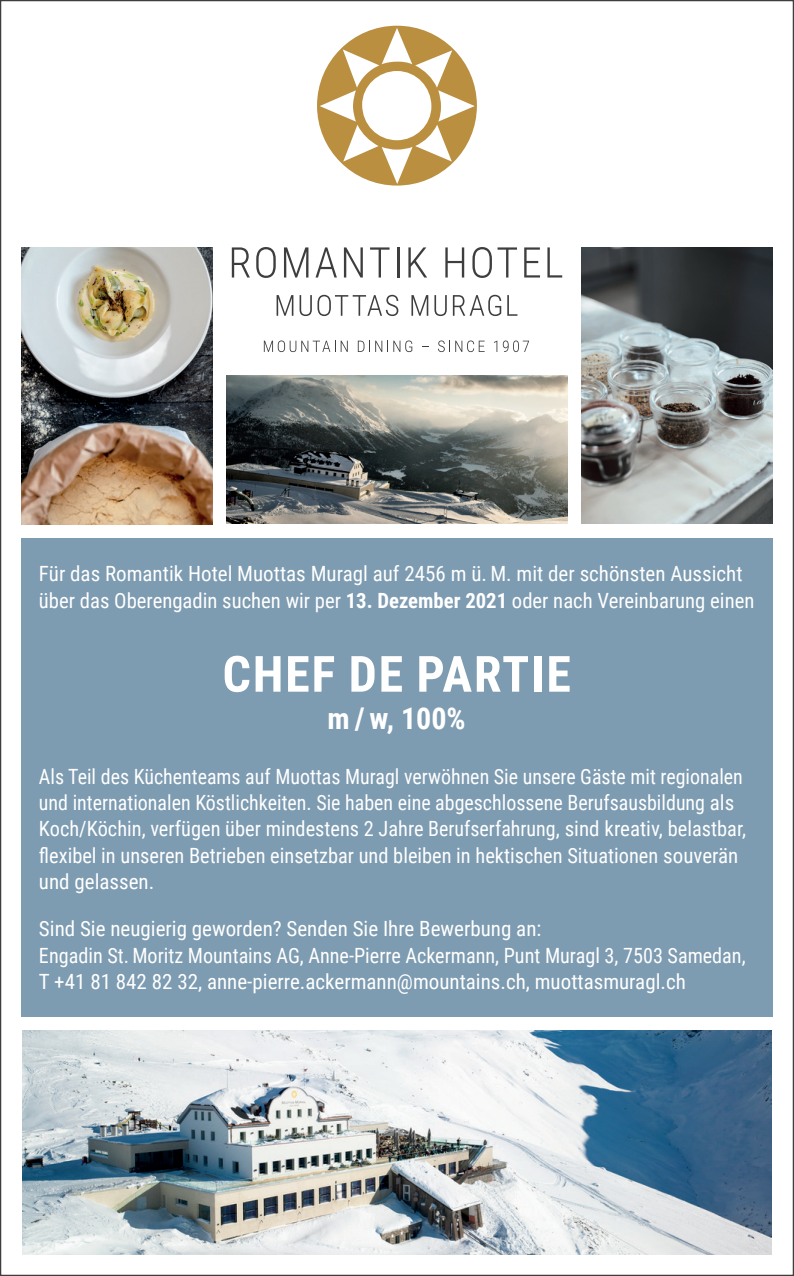
<style>
.page{position:relative;width:794px;height:1276px;background:#fff}
.page>*{position:absolute;margin:0;border:0;box-sizing:border-box;transform-origin:0 0}
.t1{font:700 50px "Roboto Condensed";letter-spacing:.035em;color:#fff}
.t2{font:700 30px "Roboto Condensed";color:#fff}
.t3{font:21px/26.2px "Roboto Condensed";color:#fff}
.t4{font:21px/26.2px "Roboto Condensed";color:#fff;scale:.95 1}
.s1{font-weight:700}
</style>
<div class="page">
<img style="left:227px;top:376px;width:340px;height:148px">
<img style="left:581px;top:247px;width:191px;height:277px">
<img style="left:22px;top:1030px;width:749px;height:224px">
<div style="left:21px;top:538px;width:751px;height:478px;background:#7d9bb1"></div>
<img style="left:21px;top:247px;width:192px;height:277px">
<svg style="left:232px;top:247px;width:18px;height:30px"></svg>
<svg style="left:256px;top:247px;width:20px;height:31px"></svg>
<svg style="left:284px;top:247px;width:24px;height:30px"></svg>
<svg style="left:315px;top:247px;width:22px;height:30px"></svg>
<svg style="left:344px;top:247px;width:19px;height:30px"></svg>
<svg style="left:370px;top:247px;width:19px;height:30px"></svg>
<hr style="left:397px;top:247px;width:2px;height:30px;background:#3e3e3f">
<svg style="left:408px;top:247px;width:19px;height:30px"></svg>
<svg style="left:445px;top:247px;width:19px;height:30px"></svg>
<svg style="left:472px;top:247px;width:45px;height:31px"></svg>
<svg style="left:524px;top:247px;width:16px;height:30px"></svg>
<svg style="left:547px;top:247px;width:15px;height:30px"></svg>
<svg style="left:276px;top:295px;width:17px;height:21px"></svg>
<svg style="left:299px;top:295px;width:99px;height:21px"></svg>
<svg style="left:411px;top:295px;width:17px;height:21px"></svg>
<svg style="left:434px;top:295px;width:13px;height:21px"></svg>
<svg style="left:453px;top:295px;width:48px;height:21px"></svg>
<svg style="left:507px;top:295px;width:10px;height:21px"></svg>
<svg style="left:264px;top:340px;width:84px;height:12px"></svg>
<svg style="left:358px;top:340px;width:54px;height:12px"></svg>
<svg style="left:438px;top:340px;width:46px;height:12px"></svg>
<svg style="left:494px;top:341px;width:3px;height:11px"></svg>
<svg style="left:503px;top:340px;width:26px;height:12px"></svg>
<svg style="left:317px;top:26px;width:160px;height:160px"></svg>
<p class="t3" style="left:39px;top:560px;width:717px">Für das Romantik Hotel Muottas Muragl auf 2456 m ü. M. mit der schönsten Aussicht über das Oberengadin suchen wir per <span class="s1">13. Dezember 2021</span> oder nach Vereinbarung einen</p>
<h1 class="t1" style="left:222px;top:639px;width:350px">CHEF DE PARTIE</h1>
<h2 class="t2" style="left:328px;top:697px;width:140px">m / w, 100%</h2>
<p class="t4" style="left:39px;top:762px;width:745px">Als Teil des Küchenteams auf Muottas Muragl verwöhnen Sie unsere Gäste mit regionalen und internationalen Köstlichkeiten. Sie haben eine abgeschlossene Berufsausbildung als Koch/Köchin, verfügen über mindestens 2 Jahre Berufserfahrung, sind kreativ, belastbar, flexibel in unseren Betrieben einsetzbar und bleiben in hektischen Situationen souverän und gelassen.</p>
<p class="t3" style="left:39px;top:915px;width:708px">Sind Sie neugierig geworden? Senden Sie Ihre Bewerbung an:<br>Engadin St. Moritz Mountains AG, Anne-Pierre Ackermann, Punt Muragl 3, 7503 Samedan,<br>T +41 81 842 82 32, anne-pierre.ackermann@mountains.ch, muottasmuragl.ch</p>
</div>
